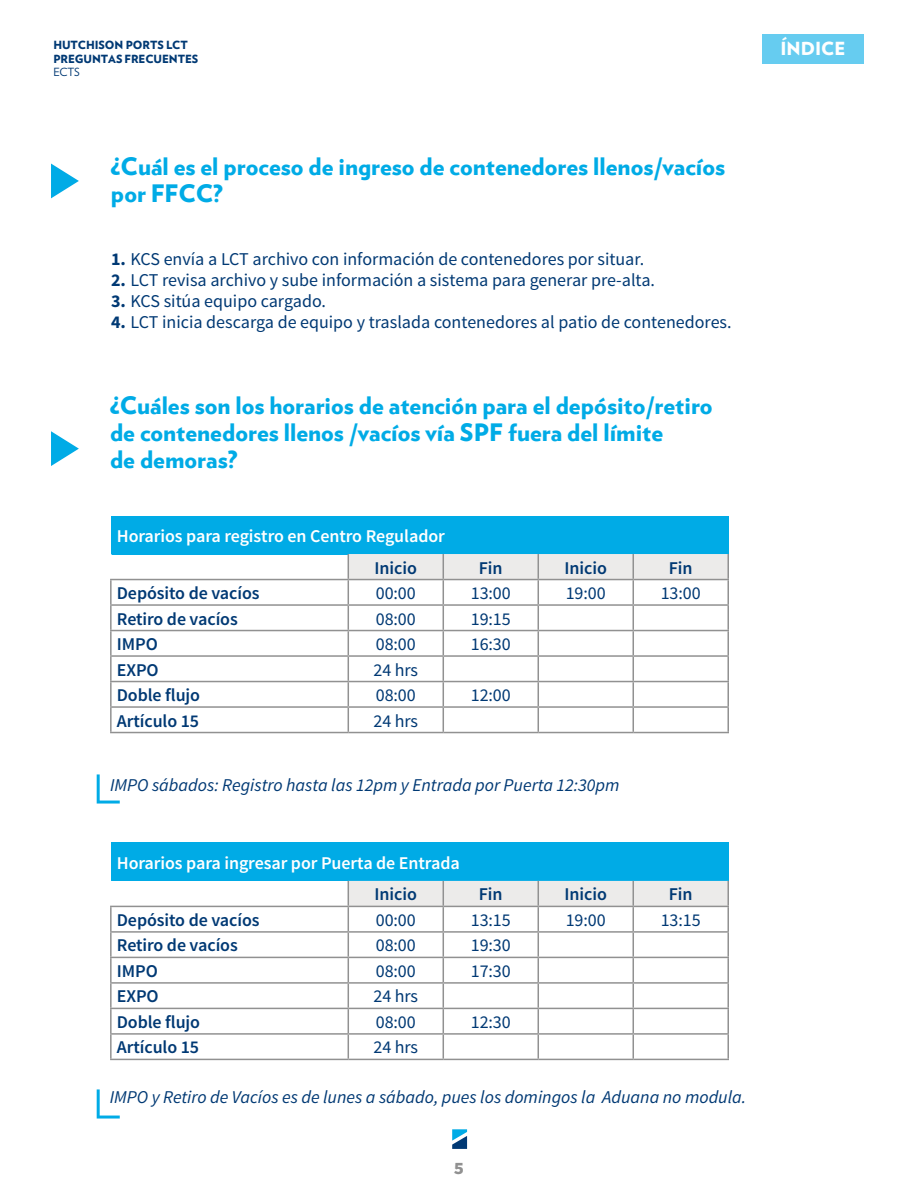
<style>
.page{position:relative;width:918px;height:1188px;background:#fff}
.page>*{position:absolute;margin:0;border:0;box-sizing:border-box;transform-origin:0 0}
.t1{font:900 24px/27px "Verlag";color:#00abe6}
.t2{font:700 21px "Source Sans Pro";color:#919191}
.t3{font:18px "Source Sans Pro";color:#003974}
.t4{font:600 18px "Source Sans Pro";letter-spacing:-.005em;color:#003974}
.t5{font:italic 18px "Source Sans Pro";color:#003974}
.t6{font:600 18px "Source Sans Pro";letter-spacing:-.005em;color:#fff}
.t7{font:900 18px "Verlag";color:#fff}
.t8{font:900 11.25px/13.5px "Verlag";letter-spacing:-.005em;color:#003974}
.t9{font:11.25px "Verlag";color:#003974}
.s1{font-weight:700}
</style>
<div class="page">
<div style="left:762px;top:34px;width:102px;height:30px;background:#66ccf0"></div>
<svg style="left:452px;top:1129px;width:15px;height:20px"></svg>
<svg style="left:51px;top:164px;width:28px;height:34px"></svg>
<svg style="left:51px;top:431px;width:28px;height:35px"></svg>
<div style="left:111px;top:516px;width:617px;height:38px;background:#00abe6"></div>
<hr style="left:727px;top:554px;width:2px;height:25px;background:#919191">
<hr style="left:633px;top:579px;width:96px;height:1px;background:#919191">
<hr style="left:727px;top:580px;width:2px;height:24px;background:#919191">
<hr style="left:633px;top:604px;width:96px;height:2px;background:#919191">
<hr style="left:727px;top:606px;width:2px;height:24px;background:#919191">
<hr style="left:633px;top:630px;width:96px;height:1px;background:#919191">
<hr style="left:727px;top:631px;width:2px;height:24px;background:#919191">
<hr style="left:633px;top:655px;width:96px;height:2px;background:#919191">
<hr style="left:727px;top:657px;width:2px;height:24px;background:#919191">
<hr style="left:633px;top:681px;width:96px;height:1px;background:#919191">
<hr style="left:727px;top:682px;width:2px;height:24px;background:#919191">
<hr style="left:633px;top:706px;width:96px;height:2px;background:#919191">
<hr style="left:727px;top:708px;width:2px;height:24px;background:#919191">
<hr style="left:348px;top:732px;width:95px;height:1px;background:#919191">
<hr style="left:443px;top:732px;width:95px;height:1px;background:#919191">
<hr style="left:538px;top:732px;width:95px;height:1px;background:#919191">
<hr style="left:633px;top:732px;width:96px;height:1px;background:#919191">
<hr style="left:110px;top:579px;width:238px;height:1px;background:#919191">
<hr style="left:110px;top:580px;width:2px;height:24px;background:#919191">
<hr style="left:110px;top:604px;width:238px;height:2px;background:#919191">
<hr style="left:110px;top:606px;width:2px;height:24px;background:#919191">
<hr style="left:110px;top:630px;width:238px;height:1px;background:#919191">
<hr style="left:110px;top:631px;width:2px;height:24px;background:#919191">
<hr style="left:110px;top:655px;width:238px;height:2px;background:#919191">
<hr style="left:110px;top:657px;width:2px;height:24px;background:#919191">
<hr style="left:110px;top:681px;width:238px;height:1px;background:#919191">
<hr style="left:110px;top:682px;width:2px;height:24px;background:#919191">
<hr style="left:110px;top:706px;width:238px;height:2px;background:#919191">
<hr style="left:110px;top:708px;width:2px;height:24px;background:#919191">
<svg style="left:348px;top:554px;width:380px;height:178px"></svg>
<hr style="left:110px;top:732px;width:238px;height:1px;background:#919191">
<div style="left:111px;top:843px;width:617px;height:38px;background:#00abe6"></div>
<hr style="left:727px;top:881px;width:2px;height:25px;background:#919191">
<hr style="left:633px;top:906px;width:96px;height:1px;background:#919191">
<hr style="left:727px;top:907px;width:2px;height:24px;background:#919191">
<hr style="left:633px;top:931px;width:96px;height:2px;background:#919191">
<hr style="left:727px;top:933px;width:2px;height:24px;background:#919191">
<hr style="left:633px;top:957px;width:96px;height:1px;background:#919191">
<hr style="left:727px;top:958px;width:2px;height:24px;background:#919191">
<hr style="left:633px;top:982px;width:96px;height:2px;background:#919191">
<hr style="left:727px;top:984px;width:2px;height:24px;background:#919191">
<hr style="left:633px;top:1008px;width:96px;height:1px;background:#919191">
<hr style="left:727px;top:1009px;width:2px;height:24px;background:#919191">
<hr style="left:633px;top:1033px;width:96px;height:2px;background:#919191">
<hr style="left:727px;top:1035px;width:2px;height:24px;background:#919191">
<hr style="left:348px;top:1059px;width:95px;height:1px;background:#919191">
<hr style="left:443px;top:1059px;width:95px;height:1px;background:#919191">
<hr style="left:538px;top:1059px;width:95px;height:1px;background:#919191">
<hr style="left:633px;top:1059px;width:96px;height:1px;background:#919191">
<hr style="left:110px;top:906px;width:238px;height:1px;background:#919191">
<hr style="left:110px;top:907px;width:2px;height:24px;background:#919191">
<hr style="left:110px;top:931px;width:238px;height:2px;background:#919191">
<hr style="left:110px;top:933px;width:2px;height:24px;background:#919191">
<hr style="left:110px;top:957px;width:238px;height:1px;background:#919191">
<hr style="left:110px;top:958px;width:2px;height:24px;background:#919191">
<hr style="left:110px;top:982px;width:238px;height:2px;background:#919191">
<hr style="left:110px;top:984px;width:2px;height:24px;background:#919191">
<hr style="left:110px;top:1008px;width:238px;height:1px;background:#919191">
<hr style="left:110px;top:1009px;width:2px;height:24px;background:#919191">
<hr style="left:110px;top:1033px;width:238px;height:2px;background:#919191">
<hr style="left:110px;top:1035px;width:2px;height:24px;background:#919191">
<svg style="left:348px;top:881px;width:380px;height:178px"></svg>
<hr style="left:110px;top:1059px;width:238px;height:1px;background:#919191">
<svg style="left:97px;top:1089px;width:23px;height:30px"></svg>
<svg style="left:97px;top:774px;width:23px;height:30px"></svg>
<p class="t8" style="left:53px;top:38px;width:146px">HUTCHISON PORTS LCT<br>PREGUNTAS FRECUENTES</p>
<p class="t9" style="left:53px;top:64px;width:28px">ECTS</p>
<h1 class="t1" style="left:111px;top:152px;width:616px">¿Cuál es el proceso de ingreso de contenedores llenos/vacíos por FFCC?</h1>
<p class="t3" style="left:111px;top:248px;width:535px"><span class="s1">1.</span> KCS envía a LCT archivo con información de contenedores por situar.</p>
<p class="t3" style="left:111px;top:269px;width:545px"><span class="s1">2.</span> LCT revisa archivo y sube información a sistema para generar pre-alta.</p>
<p class="t3" style="left:111px;top:290px;width:216px"><span class="s1">3.</span> KCS sitúa equipo cargado.</p>
<p class="t3" style="left:111px;top:311px;width:622px"><span class="s1">4.</span> LCT inicia descarga de equipo y traslada contenedores al patio de contenedores.</p>
<h1 class="t1" style="left:110px;top:390px;width:604px">¿Cuáles son los horarios de atención para el depósito/retiro de contenedores llenos /vacíos vía SPF fuera del límite<br>de demoras?</h1>
<p class="t6" style="left:117px;top:524px;width:330px">Horarios para registro en Centro Regulador</p>
<p class="t4" style="left:375px;top:556px;width:44px">Inicio</p>
<p class="t4" style="left:479px;top:556px;width:25px">Fin</p>
<p class="t4" style="left:565px;top:556px;width:44px">Inicio</p>
<p class="t4" style="left:669px;top:556px;width:25px">Fin</p>
<p class="t4" style="left:117px;top:582px;width:144px">Depósito de vacíos</p>
<p class="t3" style="left:376px;top:582px;width:41px">00:00</p>
<p class="t3" style="left:471px;top:582px;width:41px">13:00</p>
<p class="t3" style="left:566px;top:582px;width:41px">19:00</p>
<p class="t3" style="left:661px;top:582px;width:41px">13:00</p>
<p class="t4" style="left:117px;top:607px;width:122px">Retiro de vacíos</p>
<p class="t3" style="left:376px;top:607px;width:41px">08:00</p>
<p class="t3" style="left:471px;top:607px;width:41px">19:15</p>
<p class="t4" style="left:117px;top:633px;width:43px">IMPO</p>
<p class="t3" style="left:376px;top:633px;width:41px">08:00</p>
<p class="t3" style="left:471px;top:633px;width:41px">16:30</p>
<p class="t4" style="left:117px;top:658px;width:43px">EXPO</p>
<p class="t3" style="left:374px;top:658px;width:46px">24 hrs</p>
<p class="t4" style="left:117px;top:684px;width:85px">Doble flujo</p>
<p class="t3" style="left:376px;top:684px;width:41px">08:00</p>
<p class="t3" style="left:471px;top:684px;width:41px">12:00</p>
<p class="t4" style="left:117px;top:709px;width:84px">Artículo 15</p>
<p class="t3" style="left:374px;top:709px;width:46px">24 hrs</p>
<p class="t5" style="left:110px;top:773px;width:511px">IMPO sábados: Registro hasta las 12pm y Entrada por Puerta 12:30pm</p>
<p class="t6" style="left:117px;top:851px;width:345px">Horarios para ingresar por Puerta de Entrada</p>
<p class="t4" style="left:375px;top:883px;width:44px">Inicio</p>
<p class="t4" style="left:479px;top:883px;width:25px">Fin</p>
<p class="t4" style="left:565px;top:883px;width:44px">Inicio</p>
<p class="t4" style="left:669px;top:883px;width:25px">Fin</p>
<p class="t4" style="left:117px;top:909px;width:144px">Depósito de vacíos</p>
<p class="t3" style="left:376px;top:909px;width:41px">00:00</p>
<p class="t3" style="left:471px;top:909px;width:41px">13:15</p>
<p class="t3" style="left:566px;top:909px;width:41px">19:00</p>
<p class="t3" style="left:661px;top:909px;width:41px">13:15</p>
<p class="t4" style="left:117px;top:934px;width:122px">Retiro de vacíos</p>
<p class="t3" style="left:376px;top:934px;width:41px">08:00</p>
<p class="t3" style="left:471px;top:934px;width:41px">19:30</p>
<p class="t4" style="left:117px;top:960px;width:43px">IMPO</p>
<p class="t3" style="left:376px;top:960px;width:41px">08:00</p>
<p class="t3" style="left:471px;top:960px;width:41px">17:30</p>
<p class="t4" style="left:117px;top:985px;width:43px">EXPO</p>
<p class="t3" style="left:374px;top:985px;width:46px">24 hrs</p>
<p class="t4" style="left:117px;top:1011px;width:85px">Doble flujo</p>
<p class="t3" style="left:376px;top:1011px;width:41px">08:00</p>
<p class="t3" style="left:471px;top:1011px;width:41px">12:30</p>
<p class="t4" style="left:117px;top:1036px;width:84px">Artículo 15</p>
<p class="t3" style="left:374px;top:1036px;width:46px">24 hrs</p>
<p class="t5" style="left:110px;top:1086px;width:638px">IMPO y Retiro de Vacíos es de lunes a sábado, pues los domingos la Aduana no modula.</p>
<p class="t2" style="left:454px;top:1153px;width:12px">5</p>
<p class="t7" style="left:781px;top:34px;width:66px">ÍNDICE</p>
</div>
